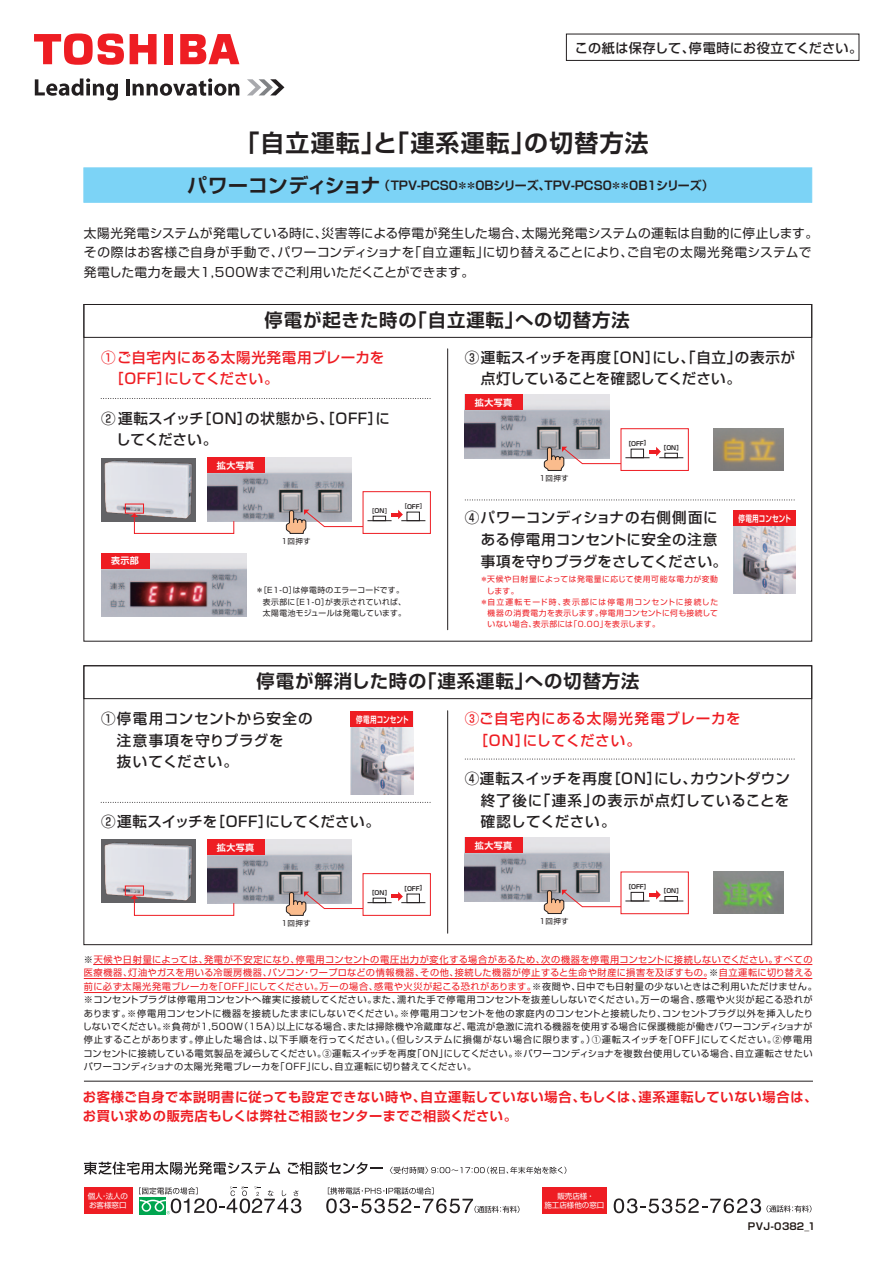
<style>
.page{position:relative;width:893px;height:1263px;background:#fff}
.page>*{position:absolute;margin:0;border:0;box-sizing:border-box;transform-origin:0 0}
.t1{font:700 24px "Shin Go Pr 5 De";letter-spacing:.05em;color:#231f20}
.t2{font:700 18.3px "Shin Go Pr 5 De";letter-spacing:.05em;color:#231f20}
.t3{font:500 14.55px/21.6px "Shin Go Pr 5";letter-spacing:.025em;color:#231f20}
.t4{font:500 14.55px/21.6px "Shin Go Pr 5";letter-spacing:.05em;color:#231f20}
.t5{font:500 14.55px/21.6px "Shin Go Pr 5";letter-spacing:.015em;color:#ee1d23}
.t6{font:500 14.55px/21.6px "Shin Go Pr 5";letter-spacing:.045em;color:#ee1d23}
.t7{font:500 14.55px "Shin Go Pr 5";letter-spacing:.005em;color:#231f20}
.t8{font:700 13.2px/19.5px "Shin Go Pr 5 De";letter-spacing:.055em;color:#ee1d23}
.t9{font:500 13.05px "Shin Go Pr 5";letter-spacing:.02em;color:#231f20}
.t10{font:12.75px/19.5px "Shin Go Pr 5";letter-spacing:.025em;color:#231f20}
.t11{font:700 12px "Shin Go Pr 5 De";color:#231f20}
.t12{font:700 9.75px "Shin Go Pr 5 De";letter-spacing:.05em;color:#201814}
.t13{font:9.15px/13.5px "Shin Go Pr 5";letter-spacing:.045em;color:#231f20}
.t14{font:700 9px "Shin Go Pr 5 De";letter-spacing:.05em;color:#fff}
.t15{font:700 9px "Shin Go Pr 5 De";letter-spacing:.01em;color:#fff;scale:.73 1}
.t16{font:7.8px/11.2px "Shin Go Pr 5";letter-spacing:.035em;color:#231f20}
.t17{font:7.8px "Shin Go Pr 5";letter-spacing:.045em;color:#ee1d23}
.t18{font:7.8px "Shin Go Pr 5";letter-spacing:.07em;color:#ee1d23}
.t19{font:7.8px "Shin Go Pr 5";letter-spacing:.125em;color:#ee1d23}
.t20{font:7.5px/9.4px "Shin Go Pro";color:#fff}
.t21{font:7.5px "Shin Go Pr 5";letter-spacing:.045em;color:#231f20}
.t22{font:700 6px "Shin Go Pr 5 De";letter-spacing:-.015em;color:#231f20}
.s1{font-size:19.95px}
.s2{color:#ee1d23}
</style>
<div class="page">
<svg style="left:101px;top:802px;width:329px;height:1px"></svg>
<div style="left:164px;top:34px;width:9px;height:30px;background:#ee1d23"></div>
<svg style="left:130px;top:34px;width:27px;height:30px"></svg>
<svg style="left:180px;top:34px;width:59px;height:30px"></svg>
<svg style="left:34px;top:33px;width:90px;height:32px"></svg>
<svg style="left:247px;top:79px;width:37px;height:16px"></svg>
<svg style="left:35px;top:78px;width:83px;height:22px"></svg>
<hr style="left:126px;top:79px;width:4px;height:16px;background:#231f20">
<svg style="left:133px;top:78px;width:106px;height:18px"></svg>
<div style="left:83px;top:167px;width:729px;height:36px;background:#7cd3f6;border:1px solid #7cd3f6"></div>
<div style="left:566px;top:34px;width:293px;height:27px;border:1px solid #231f20"></div>
<div style="left:84px;top:665px;width:728px;height:34px;border:1px solid #231f20"></div>
<svg style="left:84px;top:1161px;width:196px;height:14px"></svg>
<svg style="left:288px;top:1162px;width:95px;height:13px"></svg>
<svg style="left:390px;top:1167px;width:176px;height:7px"></svg>
<svg style="left:326px;top:1187px;width:193px;height:26px"></svg>
<svg style="left:614px;top:1198px;width:197px;height:15px"></svg>
<div style="left:84px;top:1187px;width:48px;height:27px;background:#ee1d23"></div>
<div style="left:542px;top:1187px;width:64px;height:27px;background:#ee1d23"></div>
<svg style="left:139px;top:1186px;width:162px;height:28px"></svg>
<hr style="left:84px;top:1081px;width:729px;height:1px;background:#231f20">
<svg style="left:101px;top:398px;width:329px;height:1px"></svg>
<hr style="left:84px;top:978px;width:623px;height:1px;background:#ee1d23">
<hr style="left:719px;top:978px;width:93px;height:1px;background:#ee1d23">
<hr style="left:93px;top:964px;width:719px;height:1px;background:#ee1d23">
<hr style="left:84px;top:992px;width:447px;height:1px;background:#ee1d23">
<img style="left:713px;top:872px;width:70px;height:41px">
<hr style="left:447px;top:711px;width:1px;height:222px;background:#231f20">
<img style="left:101px;top:839px;width:95px;height:64px">
<div style="left:125px;top:885px;width:19px;height:11px;border:1px solid #ee1d23"></div>
<img style="left:207px;top:839px;width:145px;height:64px">
<div style="left:207px;top:839px;width:58px;height:16px;background:#ee1d23"></div>
<svg style="left:131px;top:895px;width:103px;height:21px"></svg>
<div style="left:363px;top:873px;width:68px;height:43px;background:#fff;border:1px solid #ee1d23"></div>
<svg style="left:286px;top:891px;width:139px;height:25px"></svg>
<div style="left:407px;top:894px;width:13px;height:9px;border:1px solid #231f20"></div>
<img style="left:101px;top:458px;width:95px;height:63px">
<div style="left:125px;top:503px;width:19px;height:11px;border:1px solid #ee1d23"></div>
<img style="left:207px;top:458px;width:145px;height:63px">
<div style="left:207px;top:458px;width:58px;height:15px;background:#ee1d23"></div>
<svg style="left:131px;top:513px;width:103px;height:21px"></svg>
<div style="left:363px;top:491px;width:68px;height:43px;background:#fff;border:1px solid #ee1d23"></div>
<svg style="left:286px;top:509px;width:139px;height:25px"></svg>
<div style="left:407px;top:512px;width:13px;height:9px;border:1px solid #231f20"></div>
<img style="left:465px;top:838px;width:144px;height:63px">
<div style="left:465px;top:838px;width:58px;height:15px;background:#ee1d23"></div>
<svg style="left:465px;top:500px;width:329px;height:1px"></svg>
<img style="left:351px;top:727px;width:62px;height:67px">
<div style="left:351px;top:711px;width:62px;height:16px;background:#ee1d23"></div>
<img style="left:733px;top:526px;width:62px;height:67px">
<div style="left:733px;top:511px;width:62px;height:15px;background:#ee1d23"></div>
<svg style="left:465px;top:759px;width:329px;height:1px"></svg>
<img style="left:713px;top:429px;width:70px;height:41px">
<img style="left:465px;top:395px;width:144px;height:63px">
<div style="left:465px;top:395px;width:58px;height:15px;background:#ee1d23"></div>
<div style="left:621px;top:428px;width:68px;height:43px;background:#fff;border:1px solid #ee1d23"></div>
<svg style="left:544px;top:446px;width:139px;height:25px"></svg>
<div style="left:631px;top:449px;width:13px;height:9px;border:1px solid #231f20"></div>
<div style="left:621px;top:872px;width:68px;height:42px;background:#fff;border:1px solid #ee1d23"></div>
<svg style="left:544px;top:889px;width:139px;height:25px"></svg>
<div style="left:631px;top:892px;width:13px;height:9px;border:1px solid #231f20"></div>
<div style="left:84px;top:304px;width:728px;height:34px;border:1px solid #231f20"></div>
<hr style="left:447px;top:349px;width:1px;height:281px;background:#231f20">
<img style="left:101px;top:553px;width:145px;height:64px">
<div style="left:101px;top:553px;width:48px;height:15px;background:#ee1d23"></div>
<h3 class="t9" style="left:575px;top:37px;width:289px">この紙は保存して、停電時にお役立てください。</h3>
<h1 class="t1" style="left:235px;top:123px;width:415px">「自立運転」と「連系運転」の切替方法</h1>
<h3 class="t11" style="left:187px;top:175px;width:528px"><span class="s1">パワーコンディショナ</span>（TPV-PCS0＊＊0Bシリーズ、TPV-PCS0＊＊0B1シリーズ）</h3>
<h3 class="t10" style="left:84px;top:222px;width:736px">太陽光発電システムが発電している時に、災害等による停電が発生した場合、太陽光発電システムの運転は自動的に停止します。その際はお客様ご自身が手動で、パワーコンディショナを「自立運転」に切り替えることにより、ご自宅の太陽光発電システムで発電した電力を最大1,500Wまでご利用いただくことができます。</h3>
<h2 class="t2" style="left:265px;top:305px;width:367px">停電が起きた時の「自立運転」への切替方法</h2>
<h3 class="t5" style="left:101px;top:345px;width:285px">①ご自宅内にある太陽光発電用ブレーカを　［OFF］にしてください。</h3>
<h3 class="t3" style="left:116px;top:406px;width:275px;text-indent:-15px">② 運転スイッチ［ON］の状態から、［OFF］にしてください。</h3>
<p class="t14" style="left:111px;top:553px;width:29px">表示部</p>
<p class="t14" style="left:217px;top:458px;width:39px">拡大写真</p>
<p class="t21" style="left:282px;top:535px;width:31px">1回押す</p>
<p class="t22" style="left:372px;top:505px;width:17px">[ON]</p>
<p class="t22" style="left:404px;top:502px;width:20px">[OFF]</p>
<p class="t16" style="left:263px;top:584px;width:145px;text-indent:-7px">＊［E1-0］は停電時のエラーコードです。表示部に［E1-0］が表示されていれば、太陽電池モジュールは発電しています。</p>
<h3 class="t3" style="left:481px;top:345px;width:316px;text-indent:-16px">③運転スイッチを再度［ON］にし、「自立」の表示が点灯していることを確認してください。</h3>
<p class="t14" style="left:475px;top:395px;width:39px">拡大写真</p>
<p class="t21" style="left:540px;top:472px;width:31px">1回押す</p>
<p class="t22" style="left:625px;top:439px;width:26px">［OFF］</p>
<p class="t22" style="left:660px;top:443px;width:24px">［ON］</p>
<h3 class="t3" style="left:481px;top:506px;width:248px;text-indent:-16px">④パワーコンディショナの右側側面にある停電用コンセントに安全の注意事項を守りプラグをさしてください。</h3>
<p class="t18" style="left:480px;top:573px;width:239px">＊天候や日射量によっては発電量に応じて使用可能な電力が変動</p>
<p class="t18" style="left:487px;top:584px;width:33px">します。</p>
<p class="t19" style="left:480px;top:596px;width:240px">＊自立運転モード時、表示部には停電用コンセントに接続した</p>
<p class="t17" style="left:488px;top:607px;width:232px">機器の消費電力を表示します。停電用コンセントに何も接続して</p>
<p class="t17" style="left:488px;top:618px;width:174px">いない場合、表示部には「0.00」を表示します。</p>
<p class="t15" style="left:738px;top:511px;width:73px">停電用コンセント</p>
<h2 class="t2" style="left:257px;top:666px;width:384px">停電が解消した時の「連系運転」への切替方法</h2>
<h3 class="t4" style="left:101px;top:706px;width:213px">①停電用コンセントから安全の　注意事項を守りプラグを<br>　抜いてください。</h3>
<h3 class="t6" style="left:473px;top:706px;width:268px;text-indent:-9px">③ご自宅内にある太陽光発電ブレーカを［ON］にしてください。</h3>
<h3 class="t3" style="left:465px;top:766px;width:326px;text-align:justify">④運転スイッチを再度［ON］にし、カウントダウン　終了後に「連系」の表示が点灯していることを　確認してください。</h3>
<p class="t15" style="left:356px;top:712px;width:73px">停電用コンセント</p>
<h3 class="t7" style="left:101px;top:810px;width:280px">②運転スイッチを［OFF］にしてください。</h3>
<p class="t14" style="left:217px;top:840px;width:39px">拡大写真</p>
<p class="t21" style="left:282px;top:917px;width:31px">1回押す</p>
<p class="t22" style="left:368px;top:888px;width:24px">［ON］</p>
<p class="t22" style="left:401px;top:884px;width:26px">［OFF］</p>
<p class="t14" style="left:475px;top:838px;width:39px">拡大写真</p>
<p class="t21" style="left:540px;top:915px;width:31px">1回押す</p>
<p class="t22" style="left:625px;top:882px;width:26px">［OFF］</p>
<p class="t22" style="left:660px;top:886px;width:24px">［ON］</p>
<p class="t13" style="left:83px;top:951px;width:735px">※<span class="s2">天候や日射量によっては、発電が不安定になり、停電用コンセントの電圧出力が変化する場合があるため、次の機器を停電用コンセントに接続しないでください。すべての医療機器、灯油やガスを用いる冷暖房機器、パソコン・ワープロなどの情報機器、その他、接続した機器が停止すると生命や財産に損害を及ぼすもの。</span>※<span class="s2">自立運転に切り替える前に必ず太陽光発電ブレーカを「OFF」にしてください。万一の場合、感電や火災が起こる恐れがあります。</span>※夜間や、日中でも日射量の少ないときはご利用いただけません。※コンセントプラグは停電用コンセントへ確実に接続してください。また、濡れた手で停電用コンセントを抜差ししないでください。万一の場合、感電や火災が起こる恐れがあります。※停電用コンセントに機器を接続したままにしないでください。※停電用コンセントを他の家庭内のコンセントと接続したり、コンセントプラグ以外を挿入したりしないでください。※負荷が1,500W（15A）以上になる場合、または掃除機や冷蔵庫など、電流が急激に流れる機器を使用する場合に保護機能が働きパワーコンディショナが停止することがあります。停止した場合は、以下手順を行ってください。（但しシステムに損傷がない場合に限ります。）①運転スイッチを「OFF」にしてください。②停電用コンセントに接続している電気製品を減らしてください。③運転スイッチを再度「ON」にしてください。※パワーコンディショナを複数台使用している場合、自立運転させたいパワーコンディショナの太陽光発電ブレーカを「OFF」にし、自立運転に切り替えてください。</p>
<h3 class="t8" style="left:83px;top:1085px;width:736px">お客様ご自身で本説明書に従っても設定できない時や、自立運転していない場合、もしくは、連系運転していない場合は、お買い求めの販売店もしくは弊社ご相談センターまでご相談ください。</h3>
<p class="t20" style="left:88px;top:1190px;width:42px">個人・法人のお客様窓口</p>
<p class="t20" style="left:544px;top:1190px;width:61px;text-align:center">販売店様・<br>施工店様他の窓口</p>
<p class="t12" style="left:748px;top:1219px;width:69px">PVJ-0382_1</p>
</div>
